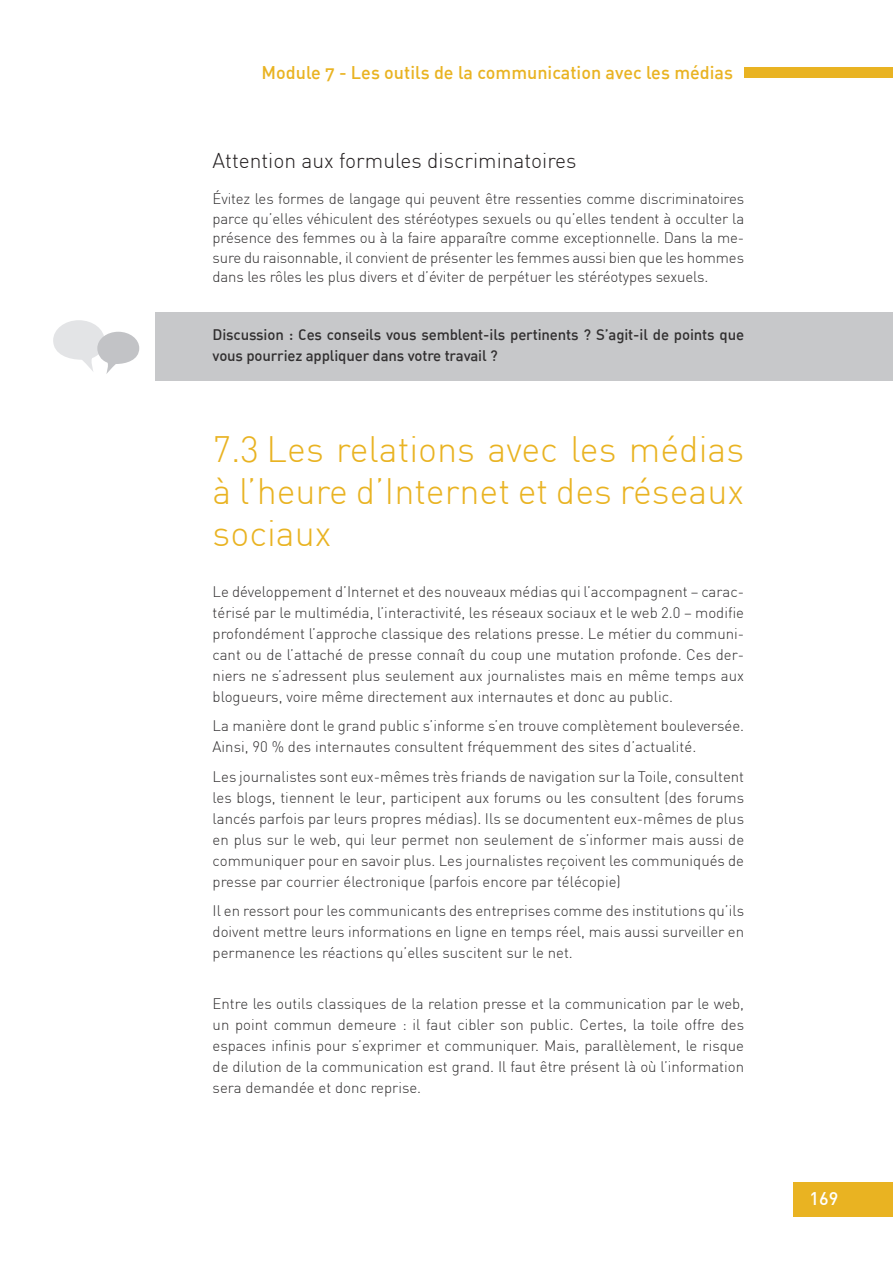
<style>
.page{position:relative;width:893px;height:1263px;background:#fff}
.page>*{position:absolute;margin:0;border:0;box-sizing:border-box;transform-origin:0 0}
.t1{font:300 36px/42px "DIN";color:#e9b322;text-align:justify}
.t2{font:300 21px "DIN";color:#231f20}
.t3{font:18px "DIN Medium Alternate";color:#e9b322}
.t4{font:500 18px "DIN";color:#fff}
.t5{font:300 15px/21px "DIN";color:#312f30;text-align:justify}
.t6{font:15px/21px "DIN Medium Alternate";letter-spacing:-.01em;color:#312f30}
</style>
<div class="page">
<div style="left:793px;top:1182px;width:100px;height:34px;background:#e9b322"></div>
<div style="left:744px;top:67px;width:149px;height:10px;background:#e9b322"></div>
<div style="left:155px;top:312px;width:738px;height:69px;background:#c7c8ca"></div>
<svg style="left:53px;top:320px;width:86px;height:54px"></svg>
<p class="t3" style="left:261px;top:61px;width:473px">Module 7 - Les outils de la communication avec les médias</p>
<h2 class="t2" style="left:213px;top:147px;width:365px">Attention aux formules discriminatoires</h2>
<p class="t5" style="left:213px;top:189px;width:533px;line-height:19.5px">Évitez les formes de langage qui peuvent être ressenties comme discriminatoires parce qu’elles véhiculent des stéréotypes sexuels ou qu’elles tendent à occulter la présence des femmes ou à la faire apparaître comme exceptionnelle. Dans la me&shy;sure du raisonnable, il convient de présenter les femmes aussi bien que les hommes dans les rôles les plus divers et d’éviter de perpétuer les stéréotypes sexuels.</p>
<p class="t6" style="left:213px;top:324px;width:533px">Discussion : Ces conseils vous semblent-ils pertinents ? S’agit-il de points que vous pourriez appliquer dans votre travail ?</p>
<h1 class="t1" style="left:213px;top:428px;width:533px">7.3 Les relations avec les médias à l’heure d’Internet et des réseaux sociaux</h1>
<p class="t5" style="left:213px;top:580px;width:533px">Le développement d’Internet et des nouveaux médias qui l’accompagnent – carac&shy;térisé par le multimédia, l’interactivité, les réseaux sociaux et le web 2.0 – modifie profondément l’approche classique des relations presse. Le métier du communi&shy;cant ou de l’attaché de presse connaît du coup une mutation profonde. Ces der&shy;niers ne s’adressent plus seulement aux journalistes mais en même temps aux blogueurs, voire même directement aux internautes et donc au public.</p>
<p class="t5" style="left:213px;top:715px;width:533px">La manière dont le grand public s’informe s’en trouve complètement bouleversée.<br>Ainsi, 90 % des internautes consultent fréquemment des sites d’actualité.</p>
<p class="t5" style="left:213px;top:765px;width:533px">Les journalistes sont eux-mêmes très friands de navigation sur la Toile, consultent les blogs, tiennent le leur, participent aux forums ou les consultent (des forums lancés parfois par leurs propres médias). Ils se documentent eux-mêmes de plus en plus sur le web, qui leur permet non seulement de s’informer mais aussi de communiquer pour en savoir plus. Les journalistes reçoivent les communiqués de presse par courrier électronique (parfois encore par télécopie)</p>
<p class="t5" style="left:213px;top:900px;width:533px">Il en ressort pour les communicants des entreprises comme des institutions qu’ils doivent mettre leurs informations en ligne en temps réel, mais aussi surveiller en permanence les réactions qu’elles suscitent sur le net.</p>
<p class="t5" style="left:213px;top:992px;width:533px">Entre les outils classiques de la relation presse et la communication par le web, un point commun demeure : il faut cibler son public. Certes, la toile offre des espaces infinis pour s’exprimer et communiquer. Mais, parallèlement, le risque de dilution de la communication est grand. Il faut être présent là où l’information sera demandée et donc reprise.</p>
<p class="t4" style="left:810px;top:1187px;width:30px">169</p>
</div>
